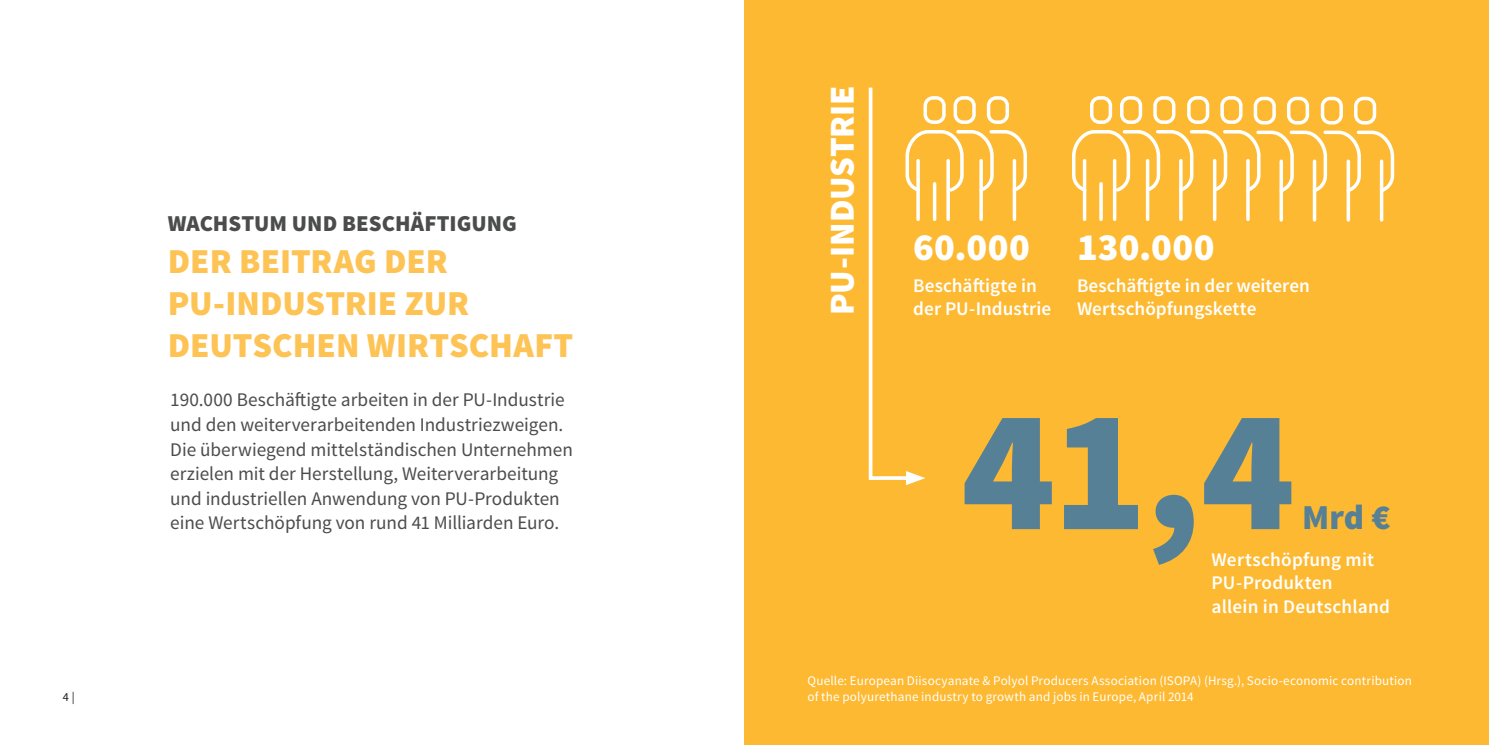
<style>
.page{position:relative;width:1489px;height:745px;background:#fff}
.page>*{position:absolute;margin:0;border:0;box-sizing:border-box;transform-origin:0 0}
.t1{font:900 175px "Source Sans Pro";color:#568096}
.t2{font:900 38.5px "Source Sans Pro";letter-spacing:.015em;color:#fff}
.HLs_20Pt{font:900 35px/42px "Source Sans Pro";color:#fdc355}
.t3{font:900 35px "Source Sans Pro";color:#fff}
.t4{font:900 35px "Source Sans Pro";color:#568096}
.OL_13Pt{font:900 22.75px "Source Sans Pro";color:#4b4c4d}
.Copy_11Pt{font:19.25px/24.5px "Source Sans Pro";color:#4b4c4d}
.t5{font:600 19.25px/23.1px "Source Sans Pro";letter-spacing:.005em;color:#fff}
.t6{font:13.12px/15.8px "Source Sans Pro";letter-spacing:.015em;color:#fff}
.t7{font:12.25px "Source Sans Pro";color:#231f20}
</style>
<div class="page">
<div style="left:744px;top:0;width:744px;height:744px;background:#fdb931"></div>
<svg style="left:868px;top:87px;width:159px;height:398px"></svg>
<svg style="left:1012px;top:160px;width:4px;height:59px"></svg>
<div style="left:986px;top:96px;width:22px;height:28px;border:4px solid #fff;border-radius:8px"></div>
<svg style="left:1082px;top:195px;width:4px;height:24px"></svg>
<hr style="left:1099px;top:184px;width:3px;height:35px;background:#fff">
<div style="left:1089px;top:96px;width:23px;height:28px;border:4px solid #fff;border-radius:8px"></div>
<svg style="left:1112px;top:195px;width:4px;height:24px"></svg>
<svg style="left:1145px;top:195px;width:4px;height:24px"></svg>
<div style="left:1119px;top:96px;width:23px;height:28px;border:4px solid #fff;border-radius:8px"></div>
<svg style="left:1179px;top:195px;width:3px;height:24px"></svg>
<div style="left:1153px;top:96px;width:22px;height:28px;border:4px solid #fff;border-radius:8px"></div>
<svg style="left:1212px;top:195px;width:4px;height:24px"></svg>
<div style="left:1186px;top:96px;width:23px;height:28px;border:4px solid #fff;border-radius:8px"></div>
<hr style="left:1246px;top:160px;width:3px;height:59px;background:#fff">
<div style="left:1220px;top:96px;width:22px;height:28px;border:4px solid #fff;border-radius:8px"></div>
<hr style="left:1279px;top:161px;width:3px;height:59px;background:#fff">
<div style="left:1253px;top:97px;width:22px;height:27px;border:4px solid #fff;border-radius:8px"></div>
<svg style="left:1312px;top:195px;width:4px;height:25px"></svg>
<div style="left:1286px;top:97px;width:22px;height:27px;border:4px solid #fff;border-radius:8px"></div>
<hr style="left:1346px;top:161px;width:3px;height:59px;background:#fff">
<div style="left:1320px;top:97px;width:22px;height:27px;border:4px solid #fff;border-radius:8px"></div>
<svg style="left:1072px;top:130px;width:323px;height:65px"></svg>
<svg style="left:1379px;top:161px;width:4px;height:59px"></svg>
<div style="left:1353px;top:97px;width:22px;height:27px;border:4px solid #fff;border-radius:8px"></div>
<p class="t7" style="left:63px;top:688px;width:13px">4 |</p>
<p class="OL_13Pt" style="left:168px;top:209px;width:350px">WACHSTUM UND BESCHÄFTIGUNG</p>
<p class="HLs_20Pt" style="left:168px;top:242px;width:407px">DER BEITRAG DER<br>PU-INDUSTRIE ZUR<br>DEUTSCHEN WIRTSCHAFT</p>
<p class="Copy_11Pt" style="left:170px;top:388px;width:404px">190.000 Beschäftigte arbeiten in der PU-Industrie und den weiterverarbeitenden Industriezweigen.<br>Die überwiegend mittelständischen Unternehmen erzielen mit der Herstellung, Weiterverarbeitung und industriellen Anwendung von PU-Produkten eine Wertschöpfung von rund 41 Milliarden Euro.</p>
<p class="t3" style="left:819px;top:314px;width:231px;rotate:-90deg">PU-INDUSTRIE</p>
<p class="t2" style="left:913px;top:222px;width:118px">60.000</p>
<p class="t5" style="left:913px;top:274px;width:139px">Beschäftigte in der PU-Industrie</p>
<p class="t2" style="left:1076px;top:222px;width:139px">130.000</p>
<p class="t5" style="left:1076px;top:274px;width:234px">Beschäftigte in der weiteren</p>
<p class="t5" style="left:1076px;top:297px;width:181px">Wertschöpfungskette</p>
<p class="t1" style="left:961px;top:356px;width:335px">41,4</p>
<p class="t4" style="left:1301px;top:494px;width:90px">Mrd €</p>
<p class="t5" style="left:1211px;top:548px;width:180px">Wertschöpfung mit<br>PU-Produkten<br>allein in Deutschland</p>
<p class="t6" style="left:807px;top:672px;width:606px">Quelle: European Diisocyanate &amp; Polyol Producers Association (ISOPA) (Hrsg.), Socio-economic contribution of the polyurethane industry to growth and jobs in Europe, April 2014</p>
</div>
